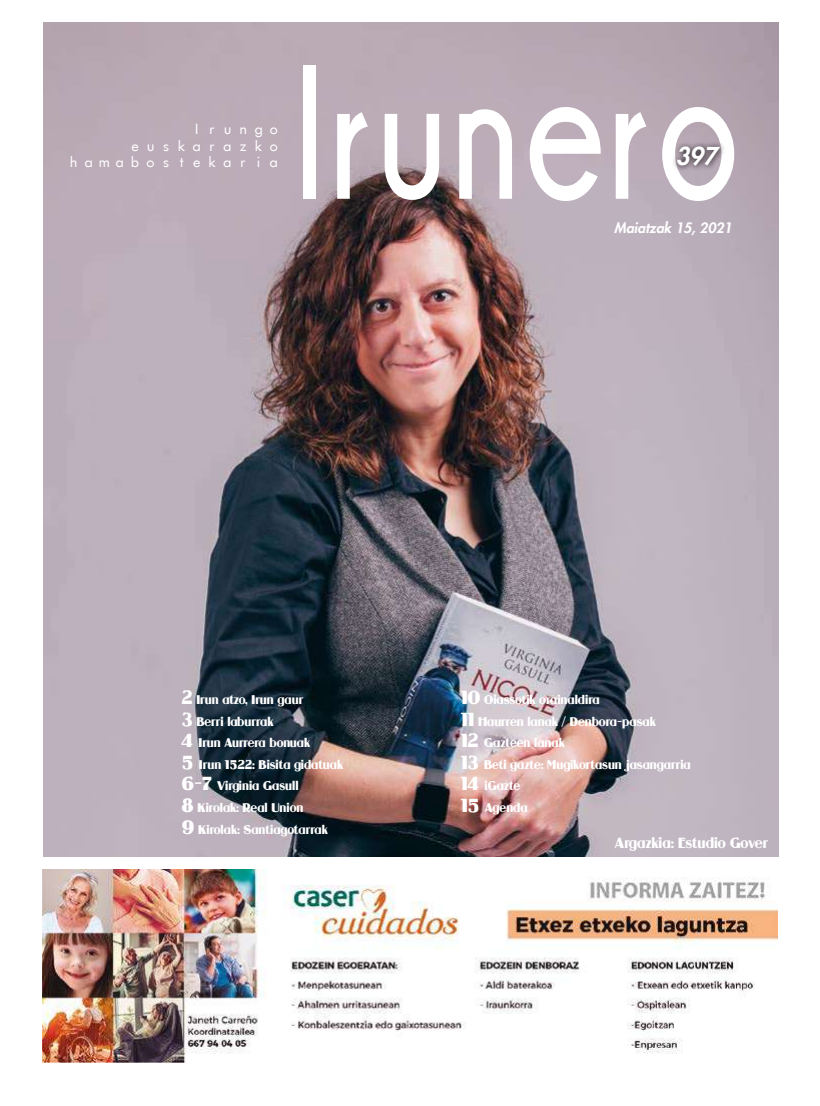
<style>
.page{position:relative;width:820px;height:1106px;background:#fff}
.page>*{position:absolute;margin:0;border:0;box-sizing:border-box;transform-origin:0 0}
.t1{font:700 190px "Champagne&Limousines";letter-spacing:.05em;color:#fff;scale:.75 1}
.t2{font:italic 800 24px "Futura Std";color:#fff}
.t3{font:14px/16.8px "Futurist Fixed Width";letter-spacing:.1em;color:#fff;text-align:right}
.t4{font:14px "Guanine";color:#fff}
.t5{font:italic 800 14px "Futura Std";color:#fff}
.t6{font:12px/21.6px "Guanine";color:#fff}
.s1{font-size:18px}
</style>
<div class="page">
<img style="left:43px;top:23px;width:734px;height:833px">
<div style="left:670px;top:142px;width:55px;height:31px;background:#000;opacity:.9"></div>
<img style="left:43px;top:870px;width:734px;height:192px">
<p class="t3" style="left:66px;top:120px;width:216px">Irungo euskarazko hamabostekaria</p>
<h1 class="t1" style="left:295px;top:28px;width:593px">Irunero</h1>
<h2 class="t2" style="left:675px;top:141px;width:43px">397</h2>
<p class="t5" style="left:614px;top:219px;width:119px">Maiatzak 15, 2021</p>
<p class="t6" style="left:181px;top:689px;width:163px"><span class="s1">2</span> Irun atzo, Irun gaur<br><span class="s1">3</span> Berri laburrak<br><span class="s1">4</span> Irun Aurrera bonuak<br><span class="s1">5</span> Irun 1522: Bisita gidatuak<br><span class="s1">6-7</span> Virginia Gasull<br><span class="s1">8</span> Kirolak: Real Union<br><span class="s1">9</span> Kirolak: Santiagotarrak</p>
<p class="t6" style="left:460px;top:689px;width:231px"><span class="s1">10</span> Oiassotik orainaldira<br><span class="s1">11</span> Haurren lanak / Denbora-pasak<br><span class="s1">12</span> Gazteen lanak<br><span class="s1">13</span> Beti gazte: Mugikortasun jasangarria<br><span class="s1">14</span> iGazte<br><span class="s1">15</span> Agenda</p>
<p class="t4" style="left:614px;top:834px;width:154px">Argazkia: Estudio Gover</p>
</div>
